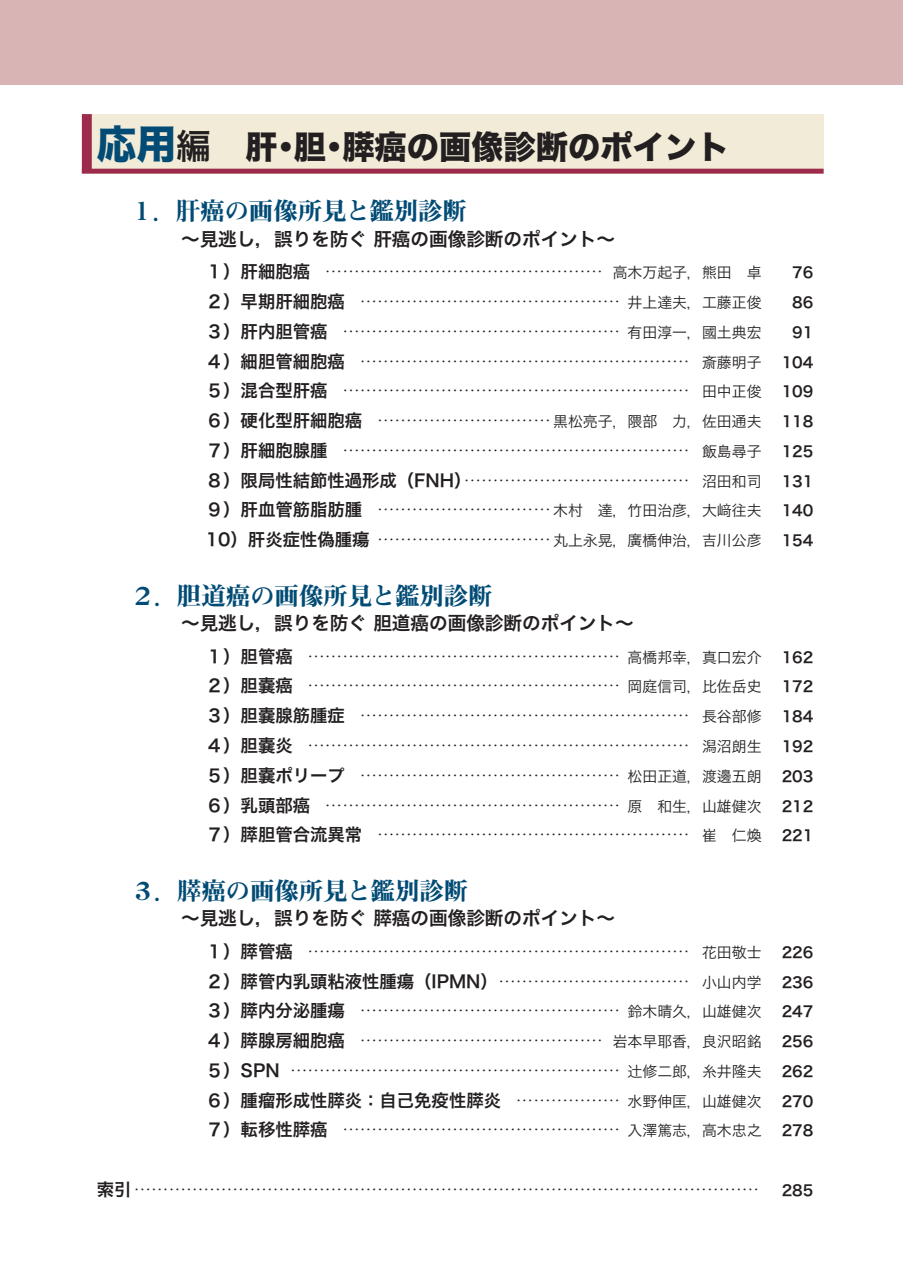
<style>
.page{position:relative;width:903px;height:1275px;background:#fff}
.page>*{position:absolute;margin:0;border:0;box-sizing:border-box;transform-origin:0 0}
.t1{font:32.2px "Hira Kaku Std W8";color:#231f20}
.t2{font:24.85px "Midashi Min Pro MA31";letter-spacing:-.02em;color:#014b75}
.t3{font:18.55px "Hira Kaku Pro W6";color:#231f20}
.t4{font:300 17.32px "Jun 101 Pro";color:#231f20}
.t5{font:17.32px "Hira Kaku Pro W6";color:#231f20}
.t6{font:14.88px "Hira Kaku Pro W3";color:#231f20}
.t7{font:14.88px "Hira Kaku Pro W6";color:#231f20}
.s1{font-size:39.73px;color:#014b75}
.s2{font-family:"Hira Kaku Pro W6";font-size:34.65px}
.s3{font-family:"Hira Kaku Pro W6";font-weight:400}
.s4{font-family:"Hira Kaku Pro W3";font-weight:400;font-size:14.88px}
.s5{font-family:"Hira Kaku Pro W6";font-size:17.32px}
.s6{font-family:"Jun 101 Pro";font-weight:300;font-size:17.32px}
.s7{font-family:"Jun 101 Pro";font-weight:300}
.s8{font-family:"Hira Kaku Pro W3";font-size:14.88px}
</style>
<div class="page">
<div style="left:82px;top:114px;width:741px;height:60px;background:#f1ebd8"></div>
<div style="left:82px;top:114px;width:10px;height:59px;background:#9d2b4b"></div>
<div style="left:82px;top:169px;width:741px;height:5px;background:#9d2b4b"></div>
<div style="left:0;top:0;width:903px;height:84px;background:#d8b4b4"></div>
<h1 class="t1" style="left:97px;top:129px;width:634px"><span class="s1">応用</span><span class="s2">編</span> 肝・胆・膵癌の画像診断のポイント</h1>
<h2 class="t2" style="left:130px;top:192px;width:339px">１．肝癌の画像所見と鑑別診断</h2>
<p class="t3" style="left:181px;top:222px;width:436px">～見逃し，誤りを防ぐ 肝癌の画像診断のポイント～</p>
<p class="t4" style="left:206px;top:258px;width:557px"><span class="s3">１）肝細胞癌</span> ………………………………………… <span class="s4">高木万起子，熊田　卓</span></p>
<p class="t7" style="left:792px;top:259px;width:23px">76</p>
<p class="t4" style="left:206px;top:288px;width:557px"><span class="s3">２）早期肝細胞癌</span> ……………………………………… <span class="s4">井上達夫，工藤正俊</span></p>
<p class="t7" style="left:792px;top:289px;width:23px">86</p>
<p class="t4" style="left:206px;top:317px;width:557px"><span class="s3">３）肝内胆管癌</span> ………………………………………… <span class="s4">有田淳一，國土典宏</span></p>
<p class="t7" style="left:792px;top:319px;width:23px">91</p>
<p class="t4" style="left:206px;top:347px;width:557px"><span class="s3">４）細胆管細胞癌</span> ………………………………………………… <span class="s4">斎藤明子</span></p>
<p class="t7" style="left:782px;top:348px;width:33px">104</p>
<p class="t4" style="left:206px;top:377px;width:557px"><span class="s3">５）混合型肝癌</span> …………………………………………………… <span class="s4">田中正俊</span></p>
<p class="t7" style="left:782px;top:378px;width:33px">109</p>
<p class="t6" style="left:206px;top:408px;width:557px"><span class="s5">６）硬化型肝細胞癌</span> <span class="s6">…………………………</span> 黒松亮子，隈部　力，佐田通夫</p>
<p class="t7" style="left:782px;top:408px;width:33px">118</p>
<p class="t4" style="left:206px;top:436px;width:557px"><span class="s3">７）肝細胞腺腫</span> …………………………………………………… <span class="s4">飯島尋子</span></p>
<p class="t7" style="left:782px;top:438px;width:33px">125</p>
<p class="t5" style="left:206px;top:464px;width:557px">８）限局性結節性過形成（FNH）<span class="s7">…………………………………</span> <span class="s8">沼田和司</span></p>
<p class="t7" style="left:782px;top:467px;width:33px">131</p>
<p class="t6" style="left:206px;top:497px;width:557px"><span class="s5">９）肝血管筋脂肪腫</span> <span class="s6">…………………………</span> 木村　達，竹田治彦，大﨑往夫</p>
<p class="t7" style="left:782px;top:497px;width:33px">140</p>
<p class="t6" style="left:206px;top:527px;width:557px"><span class="s5">10）肝炎症性偽腫瘍</span> <span class="s6">…………………………</span> 丸上永晃，廣橋伸治，吉川公彦</p>
<p class="t7" style="left:782px;top:527px;width:33px">154</p>
<h2 class="t2" style="left:130px;top:576px;width:364px">２．胆道癌の画像所見と鑑別診断</h2>
<p class="t3" style="left:181px;top:606px;width:454px">～見逃し，誤りを防ぐ 胆道癌の画像診断のポイント～</p>
<p class="t4" style="left:206px;top:642px;width:557px"><span class="s3">１）胆管癌</span> ……………………………………………… <span class="s4">高橋邦幸，真口宏介</span></p>
<p class="t7" style="left:782px;top:644px;width:33px">162</p>
<p class="t4" style="left:206px;top:672px;width:557px"><span class="s3">２）胆嚢癌</span> ……………………………………………… <span class="s4">岡庭信司，比佐岳史</span></p>
<p class="t7" style="left:782px;top:673px;width:33px">172</p>
<p class="t4" style="left:206px;top:702px;width:557px"><span class="s3">３）胆嚢腺筋腫症</span> ………………………………………………… <span class="s4">長谷部修</span></p>
<p class="t7" style="left:782px;top:703px;width:33px">184</p>
<p class="t4" style="left:206px;top:732px;width:557px"><span class="s3">４）胆嚢炎</span> ………………………………………………………… <span class="s4">潟沼朗生</span></p>
<p class="t7" style="left:782px;top:733px;width:33px">192</p>
<p class="t4" style="left:206px;top:761px;width:557px"><span class="s3">５）胆嚢ポリープ</span> ……………………………………… <span class="s4">松田正道，渡邊五朗</span></p>
<p class="t7" style="left:782px;top:763px;width:33px">203</p>
<p class="t4" style="left:206px;top:791px;width:557px"><span class="s3">６）乳頭部癌</span> …………………………………………… <span class="s4">原　和生，山雄健次</span></p>
<p class="t7" style="left:782px;top:792px;width:33px">212</p>
<p class="t4" style="left:206px;top:821px;width:557px"><span class="s3">７）膵胆管合流異常</span> ……………………………………………… <span class="s4">崔　仁煥</span></p>
<p class="t7" style="left:782px;top:822px;width:33px">221</p>
<h2 class="t2" style="left:130px;top:871px;width:340px">３．膵癌の画像所見と鑑別診断</h2>
<p class="t3" style="left:181px;top:902px;width:436px">～見逃し，誤りを防ぐ 膵癌の画像診断のポイント～</p>
<p class="t4" style="left:206px;top:938px;width:557px"><span class="s3">１）膵管癌</span> ………………………………………………………… <span class="s4">花田敬士</span></p>
<p class="t7" style="left:782px;top:939px;width:33px">226</p>
<p class="t5" style="left:206px;top:965px;width:557px">２）膵管内乳頭粘液性腫瘍（IPMN）<span class="s7">……………………………</span> <span class="s8">小山内学</span></p>
<p class="t7" style="left:782px;top:969px;width:33px">236</p>
<p class="t4" style="left:206px;top:997px;width:557px"><span class="s3">３）膵内分泌腫瘍</span> ……………………………………… <span class="s4">鈴木晴久，山雄健次</span></p>
<p class="t7" style="left:782px;top:998px;width:33px">247</p>
<p class="t4" style="left:206px;top:1027px;width:557px"><span class="s3">４）膵腺房細胞癌</span> …………………………………… <span class="s4">岩本早耶香，良沢昭銘</span></p>
<p class="t7" style="left:782px;top:1028px;width:33px">256</p>
<p class="t4" style="left:206px;top:1057px;width:557px"><span class="s3">５）SPN</span> ………………………………………………… <span class="s4">辻修二郎，糸井隆夫</span></p>
<p class="t7" style="left:782px;top:1058px;width:33px">262</p>
<p class="t5" style="left:206px;top:1084px;width:557px">６）腫瘤形成性膵炎：自己免疫性膵炎 <span class="s7">………………</span> <span class="s8">水野伸匡，山雄健次</span></p>
<p class="t7" style="left:782px;top:1088px;width:33px">270</p>
<p class="t4" style="left:206px;top:1116px;width:557px"><span class="s3">７）転移性膵癌</span> ………………………………………… <span class="s4">入澤篤志，高木忠之</span></p>
<p class="t7" style="left:782px;top:1117px;width:33px">278</p>
<p class="t4" style="left:97px;top:1176px;width:664px"><span class="s3">索引</span> ………………………………………………………………………………………………</p>
<p class="t7" style="left:782px;top:1177px;width:33px">285</p>
</div>
